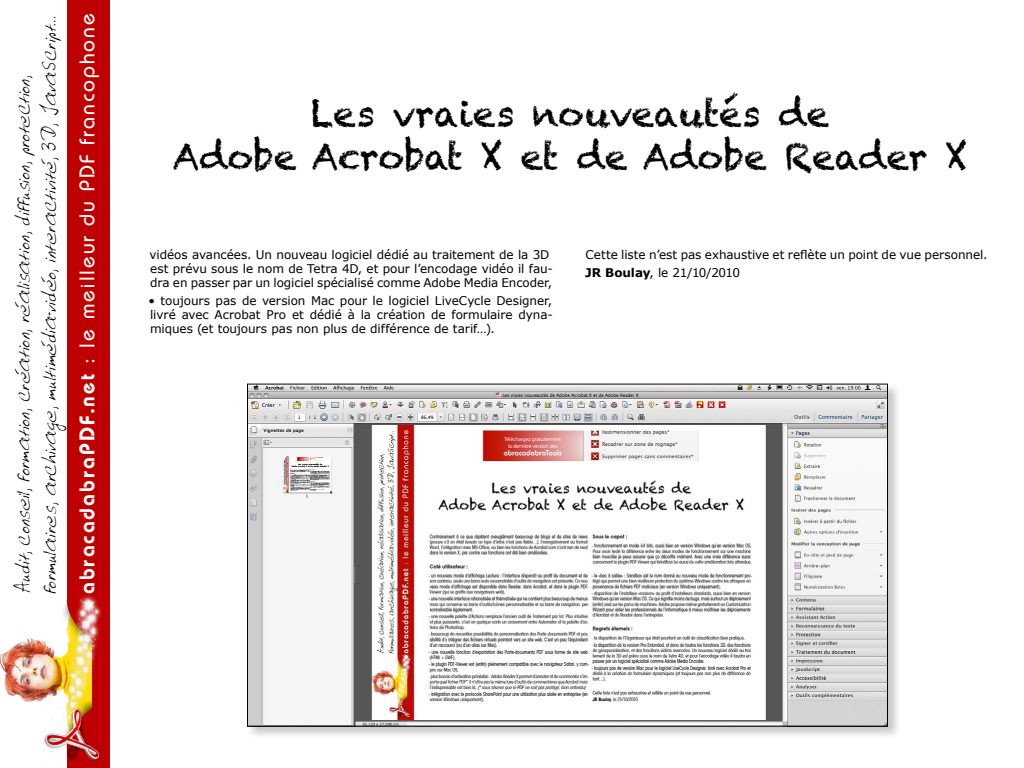
<style>
.page{position:relative;width:1024px;height:768px;background:#fff}
.page>*{position:absolute;margin:0;border:0;box-sizing:border-box;transform-origin:0 0}
.t1{font:36px/43.2px "Chalkduster";color:#000;text-align:center}
.t2{font:21.9px/26.3px "Alvins Hand";letter-spacing:-.005em;color:#000;scale:.88 1}
.t3{font:500 21.2px "Bauhaus Std";letter-spacing:.095em;color:#fff}
.t4{font:12px/14px "Verdana";letter-spacing:-.005em;color:#000}
.s1{font-weight:600}
.s2{font-weight:700}
</style>
<div class="page">
<img style="left:0;top:638px;width:67px;height:49px">
<div style="left:62px;top:692px;width:47px;height:58px;background:#000;opacity:.75"></div>
<div style="left:67px;top:748px;width:43px;height:20px;background:#be0000"></div>
<div style="left:62px;top:598px;width:47px;height:58px;background:#000;opacity:.75"></div>
<div style="left:67px;top:0;width:43px;height:600px;background:#be0000"></div>
<div style="left:92px;top:356px;width:18px;height:406px;background:#be0000"></div>
<img style="left:67px;top:595px;width:34px;height:113px">
<img style="left:44px;top:708px;width:54px;height:53px">
<div style="left:246px;top:382px;width:656px;height:358px;background:#000;opacity:.22"></div>
<img style="left:249px;top:386px;width:637px;height:339px">
<h2 class="t2" style="left:10px;top:594px;width:660px;rotate:-90deg">Audit, conseil, formation, création, réalisation, diffusion, protection, formulaires, archivage, multimédia-vidéo, interactivité, 3D, JavaScript…</h2>
<h3 class="t3" style="left:75px;top:594px;width:582px;rotate:-90deg"><span class="s1">abracadabraPDF.net</span> : le meilleur du PDF francophone</h3>
<h1 class="t1" style="left:173px;top:92px;width:796px">Les vraies nouveautés de<br>Adobe Acrobat X et de Adobe Reader X</h1>
<p class="t4" style="left:150px;top:248px;width:405px">vidéos avancées. Un nouveau logiciel dédié au traitement de la 3D est prévu sous le nom de Tetra 4D, et pour l’encodage vidéo il fau&shy;dra en passer par un logiciel spécialisé comme Adobe Media Encoder,</p>
<p class="t4" style="left:149px;top:294px;width:406px;text-align:justify">• toujours pas de version Mac pour le logiciel LiveCycle Designer, livré avec Acrobat Pro et dédié à la création de formulaire dyna&shy;miques (et toujours pas non plus de différence de tarif…).</p>
<p class="t4" style="left:585px;top:246px;width:404px;line-height:18px">Cette liste n’est pas exhaustive et reflète un point de vue personnel.<br><span class="s2">JR Boulay</span>, le 21/10/2010</p>
</div>
